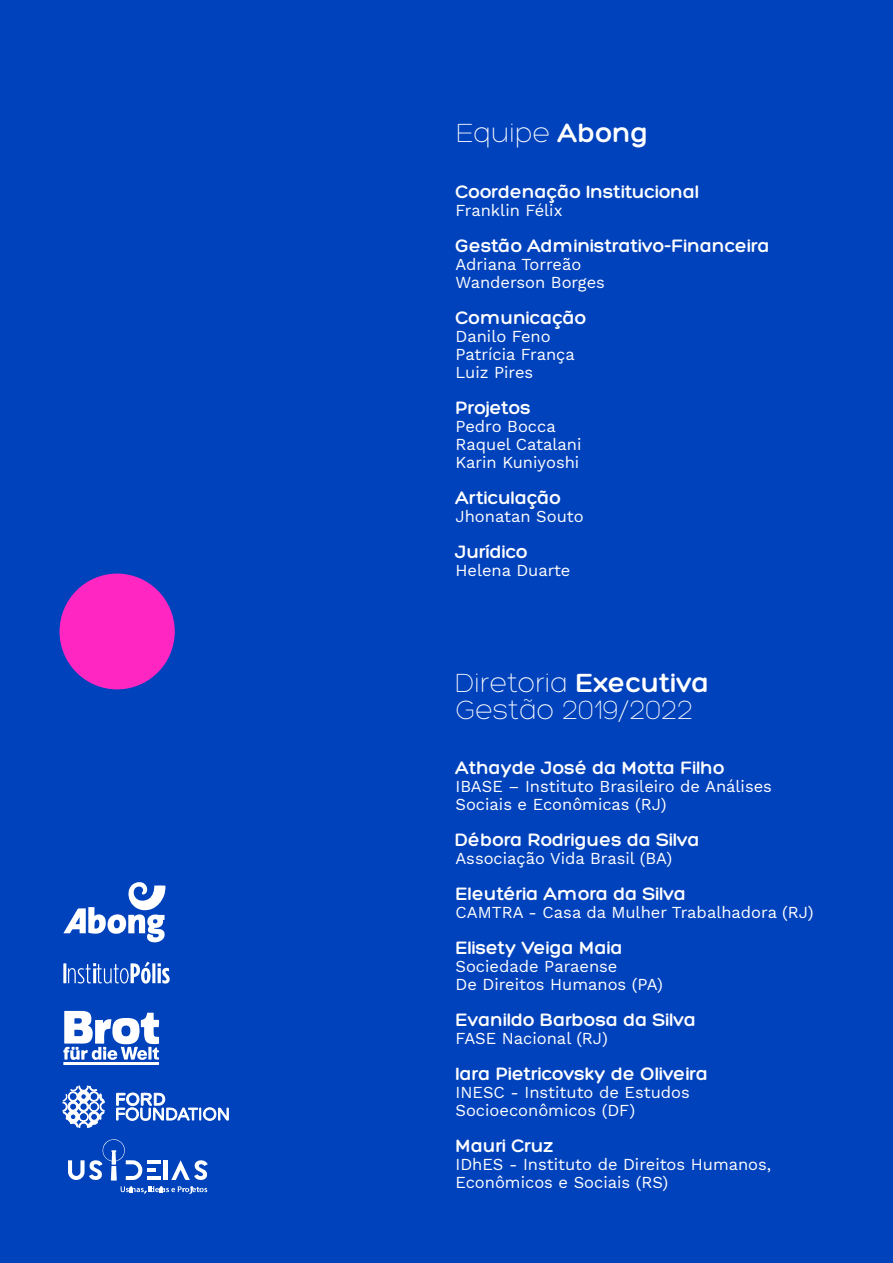
<style>
.page{position:relative;width:893px;height:1263px;background:#0042bc}
.page>*{position:absolute;margin:0;border:0;box-sizing:border-box;transform-origin:0 0}
.t1{font:300 28.5px/27px "Hero";color:#fff}
.t2{font:700 19.5px "Hero";color:#fff}
.t3{font:16.5px/18px "Work Sans";color:#fff}
.s1{font-weight:700}
</style>
<div class="page">
<svg style="left:60px;top:573px;width:115px;height:116px"></svg>
<svg style="left:63px;top:882px;width:102px;height:61px"></svg>
<svg style="left:116px;top:1093px;width:113px;height:28px"></svg>
<svg style="left:63px;top:1085px;width:42px;height:43px"></svg>
<svg style="left:63px;top:962px;width:107px;height:22px"></svg>
<svg style="left:63px;top:1011px;width:96px;height:54px"></svg>
<svg style="left:171px;top:1160px;width:37px;height:20px"></svg>
<hr style="left:164px;top:1160px;width:4px;height:20px;background:#fff">
<hr style="left:147px;top:1160px;width:14px;height:4px;background:#fff">
<hr style="left:147px;top:1176px;width:13px;height:4px;background:#fff">
<svg style="left:68px;top:1139px;width:88px;height:41px"></svg>
<svg style="left:121px;top:1186px;width:86px;height:8px"></svg>
<h1 class="t1" style="left:455px;top:120px;width:194px">Equipe <span class="s1">Abong</span></h1>
<p class="t2" style="left:455px;top:181px;width:245px">Coordenação Institucional</p>
<p class="t3" style="left:455px;top:201px;width:108px">Franklin Félix</p>
<p class="t2" style="left:455px;top:235px;width:316px">Gestão Administrativo-Financeira</p>
<p class="t3" style="left:455px;top:255px;width:151px">Adriana Torreão<br>Wanderson Borges</p>
<p class="t2" style="left:455px;top:307px;width:133px">Comunicação</p>
<p class="t3" style="left:455px;top:327px;width:121px">Danilo Feno<br>Patrícia França<br>Luiz Pires</p>
<p class="t2" style="left:455px;top:397px;width:77px">Projetos</p>
<p class="t3" style="left:455px;top:417px;width:128px">Pedro Bocca<br>Raquel Catalani<br>Karin Kuniyoshi</p>
<p class="t2" style="left:455px;top:487px;width:107px">Articulação</p>
<p class="t3" style="left:455px;top:507px;width:130px">Jhonatan Souto</p>
<p class="t2" style="left:455px;top:541px;width:74px">Jurídico</p>
<p class="t3" style="left:455px;top:561px;width:116px">Helena Duarte</p>
<h1 class="t1" style="left:455px;top:670px;width:255px">Diretoria <span class="s1">Executiva<br></span>Gestão 2019/2022</h1>
<p class="t2" style="left:455px;top:757px;width:271px">Athayde José da Motta Filho</p>
<p class="t3" style="left:455px;top:777px;width:318px">IBASE – Instituto Brasileiro de Análises<br>Sociais e Econômicas (RJ)</p>
<p class="t2" style="left:455px;top:829px;width:246px">Débora Rodrigues da Silva</p>
<p class="t3" style="left:455px;top:849px;width:218px">Associação Vida Brasil (BA)</p>
<p class="t2" style="left:455px;top:883px;width:232px">Eleutéria Amora da Silva</p>
<p class="t3" style="left:455px;top:903px;width:360px">CAMTRA - Casa da Mulher Trabalhadora (RJ)</p>
<p class="t2" style="left:455px;top:937px;width:169px">Elisety Veiga Maia</p>
<p class="t3" style="left:455px;top:957px;width:209px">Sociedade Paraense<br>De Direitos Humanos (PA)</p>
<p class="t2" style="left:455px;top:1009px;width:242px">Evanildo Barbosa da Silva</p>
<p class="t3" style="left:455px;top:1029px;width:154px">FASE Nacional (RJ)</p>
<p class="t2" style="left:455px;top:1063px;width:254px">Iara Pietricovsky de Oliveira</p>
<p class="t3" style="left:455px;top:1083px;width:236px">INESC - Instituto de Estudos<br>Socioeconômicos (DF)</p>
<p class="t2" style="left:455px;top:1135px;width:100px">Mauri Cruz</p>
<p class="t3" style="left:455px;top:1155px;width:317px">IDhES - Instituto de Direitos Humanos,<br>Econômicos e Sociais (RS)</p>
</div>
